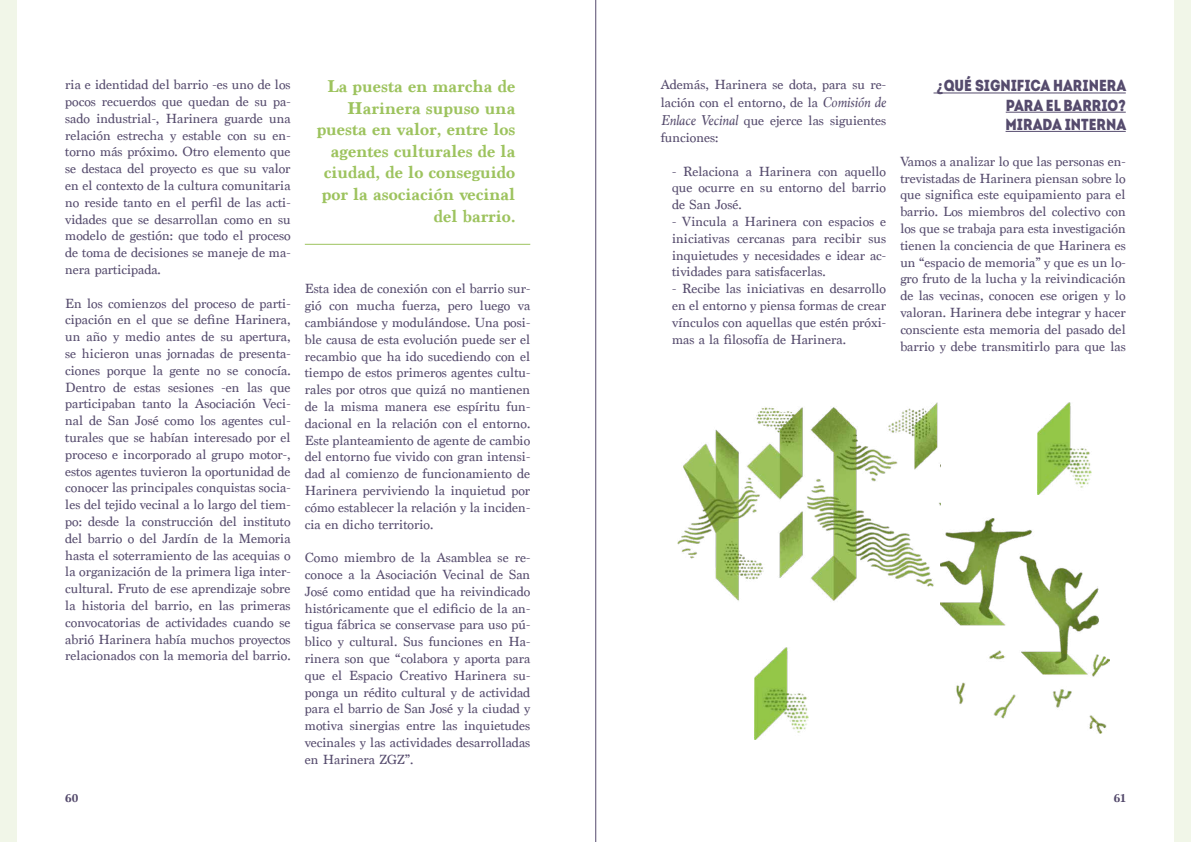
<style>
.page{position:relative;width:1191px;height:842px;background:#fff}
.page>*{position:absolute;margin:0;border:0;box-sizing:border-box;transform-origin:0 0}
.t1{font:700 18px/21.6px "Marion";color:#9dc35e;text-align:right}
.t2{font:16px/19.2px "Intro Cond Black Free";color:#554b6d;text-align:justify}
.t3{font:14px/16.8px "Marion";color:#554b6d;text-align:justify}
.t4{font:700 12px "Marion";color:#554b6d}
.s1{font-style:italic;font-size:15px}
.s2{font-family:"Myriad Pro";font-weight:700}
</style>
<div class="page">
<hr style="left:595px;top:0;width:1px;height:842px;background:#554b6d">
<hr style="left:933px;top:93px;width:192px;height:1px;background:#554b6d">
<hr style="left:1005px;top:112px;width:120px;height:1px;background:#554b6d">
<hr style="left:1005px;top:131px;width:120px;height:1px;background:#554b6d">
<hr style="left:305px;top:244px;width:225px;height:1px;background:#9dc35e">
<img style="left:678px;top:403px;width:262px;height:198px">
<img style="left:940px;top:502px;width:169px;height:231px">
<img style="left:754px;top:647px;width:55px;height:92px">
<img style="left:1037px;top:403px;width:54px;height:91px">
<div style="left:0;top:0;width:17px;height:842px;background:#f1f6e8"></div>
<div style="left:1174px;top:0;width:17px;height:842px;background:#f1f6e8"></div>
<p class="t3" style="left:65px;top:76px;width:227px">ria e identidad del barrio -es uno de los pocos recuerdos que quedan de su pa&shy;sado industrial-, Harinera guarde una relación estrecha y estable con su en&shy;torno más próximo. Otro elemento que se destaca del proyecto es que su valor en el contexto de la cultura comunitaria no reside tanto en el perfil de las acti&shy;vidades que se desarrollan como en su modelo de gestión: que todo el proceso de toma de decisiones se maneje de ma&shy;nera participada.</p>
<p class="t3" style="left:65px;top:295px;width:227px">En los comienzos del proceso de parti&shy;cipación en el que se define Harinera, un año y medio antes de su apertura, se hicieron unas jornadas de presenta&shy;ciones porque la gente no se conocía.<br>Dentro de estas sesiones -en las que participaban tanto la Asociación Veci&shy;nal de San José como los agentes cul&shy;turales que se habían interesado por el proceso e incorporado al grupo motor-, estos agentes tuvieron la oportunidad de conocer las principales conquistas socia&shy;les del tejido vecinal a lo largo del tiem&shy;po: desde la construcción del instituto del barrio o del Jardín de la Memoria hasta el soterramiento de las acequias o la organización de la primera liga inter&shy;cultural. Fruto de ese aprendizaje sobre la historia del barrio, en las primeras convocatorias de actividades cuando se abrió Harinera había muchos proyectos relacionados con la memoria del barrio.</p>
<p class="t1" style="left:317px;top:75px;width:200px">La puesta en marcha de<br>Harinera supuso una puesta en valor, entre los agentes culturales de la ciudad, de lo conseguido por la asociación vecinal del barrio.</p>
<p class="t3" style="left:305px;top:281px;width:227px">Esta idea de conexión con el barrio sur&shy;gió con mucha fuerza, pero luego va cambiándose y modulándose. Una posi&shy;ble causa de esta evolución puede ser el recambio que ha ido sucediendo con el tiempo de estos primeros agentes cultu&shy;rales por otros que quizá no mantienen de la misma manera ese espíritu fun&shy;dacional en la relación con el entorno.<br>Este planteamiento de agente de cambio del entorno fue vivido con gran intensi&shy;dad al comienzo de funcionamiento de Harinera perviviendo la inquietud por cómo establecer la relación y la inciden&shy;cia en dicho territorio.</p>
<p class="t3" style="left:305px;top:549px;width:227px">Como miembro de la Asamblea se re&shy;conoce a la Asociación Vecinal de San José como entidad que ha reivindicado históricamente que el edificio de la an&shy;tigua fábrica se conservase para uso pú&shy;blico y cultural. Sus funciones en Ha&shy;rinera son que “colabora y aporta para que el Espacio Creativo Harinera su&shy;ponga un rédito cultural y de actividad para el barrio de San José y la ciudad y motiva sinergias entre las inquietudes vecinales y las actividades desarrolladas en Harinera ZGZ”.</p>
<p class="t3" style="left:660px;top:76px;width:227px;line-height:17.6px">Además, Harinera se dota, para su re&shy;lación con el entorno, de la <span class="s1">Comisión de Enlace Vecinal</span> que ejerce las siguientes funciones:</p>
<p class="t3" style="left:672px;top:163px;width:216px">- Relaciona a Harinera con aquello que ocurre en su entorno del barrio de San José.</p>
<p class="t3" style="left:672px;top:213px;width:216px">- Vincula a Harinera con espacios e iniciativas cercanas para recibir sus inquietudes y necesidades e idear ac&shy;tividades para satisfacerlas.</p>
<p class="t3" style="left:672px;top:280px;width:216px">- Recibe las iniciativas en desarrollo en el entorno y piensa formas de crear vínculos con aquellas que estén próxi&shy;mas a la filosofía de Harinera.</p>
<p class="t2" style="left:1005px;top:76px;width:122px;text-indent:-69px"><span class="s2">¿</span>QUÉ SIGNIFICA HARINERA PARA EL BARRIO?<br>MIRADA INTERNA</p>
<p class="t3" style="left:900px;top:153px;width:227px">Vamos a analizar lo que las personas en&shy;trevistadas de Harinera piensan sobre lo que significa este equipamiento para el barrio. Los miembros del colectivo con los que se trabaja para esta investigación tienen la conciencia de que Harinera es un “espacio de memoria” y que es un lo&shy;gro fruto de la lucha y la reivindicación de las vecinas, conocen ese origen y lo valoran. Harinera debe integrar y hacer consciente esta memoria del pasado del barrio y debe transmitirlo para que las</p>
<p class="t4" style="left:65px;top:791px;width:15px">60</p>
<p class="t4" style="left:1113px;top:791px;width:14px">61</p>
</div>
